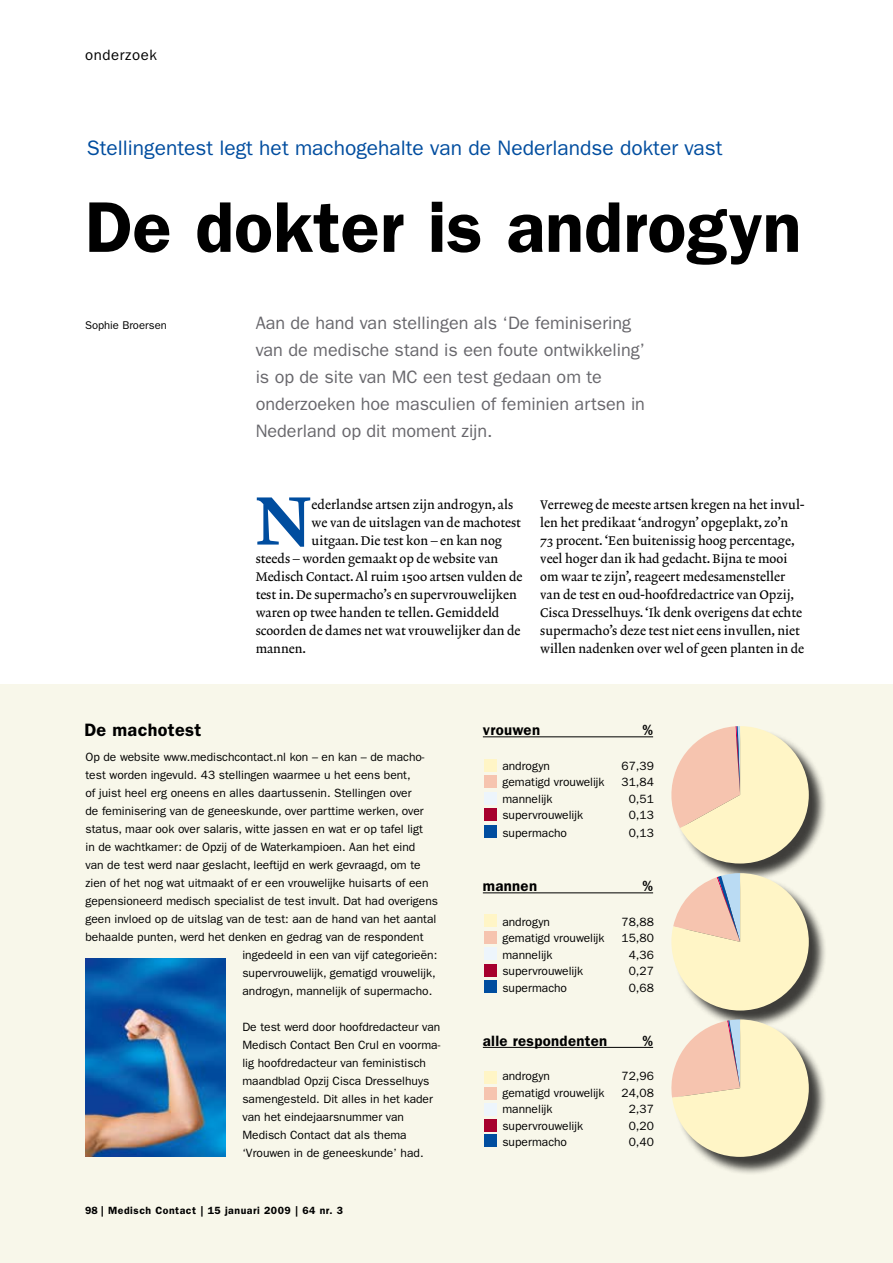
<style>
.page{position:relative;width:893px;height:1263px;background:#fff}
.page>*{position:absolute;margin:0;border:0;box-sizing:border-box;transform-origin:0 0}
.t1{font:600 72px "ITC Franklin Gothic Std";color:#000}
.t2{font:69.45px "Lexicon No 2 Roman D";color:#004d9f}
.t3{font:21px "ITC Franklin Gothic Std";color:#004d9f}
.t4{font:18px/27px "ITC Franklin Gothic Std";color:#68676c}
.t5{font:600 18px "ITC Franklin Gothic Std";letter-spacing:.02em;color:#000}
.t6{font:600 15px "ITC Franklin Gothic Std";letter-spacing:.02em;color:#000}
.t7{font:15px "ITC Franklin Gothic Std";letter-spacing:.04em;color:#000}
.t8{font:12.75px/18px "Lexicon No 2 Roman A";color:#000}
.t9{font:12px/18px "ITC Franklin Gothic Std";color:#000}
.t10{font:11.25px "ITC Franklin Gothic Std";color:#000}
.t11{font:600 10.5px "ITC Franklin Gothic Std";letter-spacing:.05em;color:#000}
</style>
<div class="page">
<div style="left:0;top:685px;width:893px;height:578px;background:#f8f7ea"></div>
<hr style="left:483px;top:736px;width:170px;height:1px;background:#000">
<hr style="left:483px;top:892px;width:170px;height:1px;background:#000">
<hr style="left:483px;top:1047px;width:170px;height:1px;background:#000">
<div style="left:674px;top:728px;width:168px;height:454px;background:#000;opacity:.75"></div>
<svg style="left:671px;top:873px;width:138px;height:137px;background:#eee2c2"></svg>
<svg style="left:671px;top:1019px;width:138px;height:138px;background:#eee0c0"></svg>
<svg style="left:671px;top:726px;width:138px;height:137px;background:#f0debe"></svg>
<div style="left:484px;top:759px;width:12px;height:13px;background:#fff5c6"></div>
<div style="left:484px;top:792px;width:12px;height:13px;background:#edf5fc"></div>
<div style="left:484px;top:775px;width:12px;height:13px;background:#f6c4af"></div>
<div style="left:484px;top:825px;width:12px;height:13px;background:#004d9f"></div>
<div style="left:484px;top:808px;width:12px;height:13px;background:#a7002d"></div>
<div style="left:484px;top:914px;width:12px;height:13px;background:#fff5c6"></div>
<div style="left:484px;top:947px;width:12px;height:13px;background:#edf5fc"></div>
<div style="left:484px;top:931px;width:12px;height:12px;background:#f6c4af"></div>
<div style="left:484px;top:980px;width:12px;height:13px;background:#004d9f"></div>
<div style="left:484px;top:964px;width:12px;height:12px;background:#a7002d"></div>
<div style="left:484px;top:1071px;width:12px;height:13px;background:#fff5c6"></div>
<div style="left:484px;top:1103px;width:12px;height:12px;background:#edf5fc"></div>
<div style="left:484px;top:1087px;width:12px;height:13px;background:#f6c4af"></div>
<div style="left:484px;top:1135px;width:12px;height:12px;background:#004d9f"></div>
<div style="left:484px;top:1119px;width:12px;height:12px;background:#a7002d"></div>
<img style="left:85px;top:959px;width:140px;height:198px">
<p class="t7" style="left:85px;top:46px;width:73px">onderzoek</p>
<h3 class="t3" style="left:87px;top:135px;width:637px">Stellingentest legt het machogehalte van de Nederlandse dokter vast</h3>
<h1 class="t1" style="left:85px;top:185px;width:718px">De dokter is androgyn</h1>
<p class="t10" style="left:85px;top:318px;width:83px">Sophie Broersen</p>
<h3 class="t4" style="left:256px;top:309px;width:391px">Aan de hand van stellingen als ‘De feminisering van de medische stand is een foute ontwikkeling’ is op de site van MC een test gedaan om te onderzoeken hoe masculien of feminien artsen in Nederland op dit moment zijn.</h3>
<h2 class="t2" style="left:256px;top:480px;width:57px">N</h2>
<p class="t8" style="left:312px;top:496px;width:203px">ederlandse artsen zijn androgyn, als</p>
<p class="t8" style="left:312px;top:514px;width:211px">we van de uitslagen van de machotest</p>
<p class="t8" style="left:312px;top:532px;width:192px">uitgaan. Die test kon – en kan nog</p>
<p class="t8" style="left:256px;top:550px;width:244px">steeds – worden gemaakt op de website van</p>
<p class="t8" style="left:256px;top:568px;width:268px">Medisch Contact. Al ruim 1500 artsen vulden de</p>
<p class="t8" style="left:256px;top:586px;width:263px">test in. De supermacho’s en supervrouwelijken</p>
<p class="t8" style="left:256px;top:604px;width:245px">waren op twee handen te tellen. Gemiddeld</p>
<p class="t8" style="left:256px;top:622px;width:266px">scoorden de dames net wat vrouwelijker dan de</p>
<p class="t8" style="left:256px;top:640px;width:52px">mannen.</p>
<p class="t8" style="left:540px;top:496px;width:265px">Verreweg de meeste artsen kregen na het invul&shy;len het predikaat ‘androgyn’ opgeplakt, zo’n 73 procent. ‘Een buitenissig hoog percentage, veel hoger dan ik had gedacht. Bijna te mooi om waar te zijn’, reageert medesamensteller van de test en oud-hoofdredactrice van Opzij, Cisca Dresselhuys. ‘Ik denk overigens dat echte supermacho’s deze test niet eens invullen, niet willen nadenken over wel of geen planten in de</p>
<h3 class="t5" style="left:84px;top:719px;width:118px">De machotest</h3>
<p class="t9" style="left:85px;top:748px;width:341px">Op de website www.medischcontact.nl kon – en kan – de macho-</p>
<p class="t9" style="left:85px;top:766px;width:327px">test worden ingevuld. 43 stellingen waarmee u het eens bent,</p>
<p class="t9" style="left:85px;top:784px;width:328px">of juist heel erg oneens en alles daartussenin. Stellingen over</p>
<p class="t9" style="left:85px;top:802px;width:340px">de feminisering van de geneeskunde, over parttime werken, over</p>
<p class="t9" style="left:85px;top:820px;width:339px">status, maar ook over salaris, witte jassen en wat er op tafel ligt</p>
<p class="t9" style="left:85px;top:838px;width:331px">in de wachtkamer: de Opzij of de Waterkampioen. Aan het eind</p>
<p class="t9" style="left:85px;top:856px;width:337px">van de test werd naar geslacht, leeftijd en werk gevraagd, om te</p>
<p class="t9" style="left:85px;top:874px;width:345px">zien of het nog wat uitmaakt of er een vrouwelijke huisarts of een</p>
<p class="t9" style="left:85px;top:892px;width:354px">gepensioneerd medisch specialist de test invult. Dat had overigens</p>
<p class="t9" style="left:85px;top:910px;width:352px">geen invloed op de uitslag van de test: aan de hand van het aantal</p>
<p class="t9" style="left:85px;top:928px;width:340px">behaalde punten, werd het denken en gedrag van de respondent</p>
<p class="t9" style="left:242px;top:946px;width:196px">ingedeeld in een van vijf categorieën:</p>
<p class="t9" style="left:242px;top:964px;width:195px">supervrouwelijk, gematigd vrouwelijk,</p>
<p class="t9" style="left:242px;top:982px;width:191px">androgyn, mannelijk of supermacho.</p>
<p class="t9" style="left:242px;top:1018px;width:199px">De test werd door hoofdredacteur van Medisch Contact Ben Crul en voorma&shy;lig hoofdredacteur van feministisch maandblad Opzij Cisca Dresselhuys samengesteld. Dit alles in het kader van het eindejaarsnummer van Medisch Contact dat als thema ‘Vrouwen in de geneeskunde’ had.</p>
<p class="t11" style="left:85px;top:1204px;width:259px">98 | Medisch Contact | 15 januari 2009 | 64 nr. 3</p>
<p class="t6" style="left:483px;top:721px;width:59px">vrouwen</p>
<p class="t6" style="left:643px;top:721px;width:12px">%</p>
<p class="t9" style="left:502px;top:757px;width:49px">androgyn</p>
<p class="t9" style="left:621px;top:757px;width:34px">67,39</p>
<p class="t9" style="left:502px;top:773px;width:104px">gematigd vrouwelijk</p>
<p class="t9" style="left:621px;top:773px;width:34px">31,84</p>
<p class="t9" style="left:502px;top:790px;width:52px">mannelijk</p>
<p class="t9" style="left:629px;top:790px;width:27px">0,51</p>
<p class="t9" style="left:502px;top:806px;width:82px">supervrouwelijk</p>
<p class="t9" style="left:629px;top:806px;width:27px">0,13</p>
<p class="t9" style="left:502px;top:824px;width:66px">supermacho</p>
<p class="t9" style="left:629px;top:824px;width:27px">0,13</p>
<p class="t6" style="left:483px;top:877px;width:56px">mannen</p>
<p class="t6" style="left:643px;top:877px;width:12px">%</p>
<p class="t9" style="left:502px;top:913px;width:49px">androgyn</p>
<p class="t9" style="left:621px;top:913px;width:34px">78,88</p>
<p class="t9" style="left:502px;top:929px;width:104px">gematigd vrouwelijk</p>
<p class="t9" style="left:621px;top:929px;width:34px">15,80</p>
<p class="t9" style="left:502px;top:946px;width:52px">mannelijk</p>
<p class="t9" style="left:629px;top:946px;width:27px">4,36</p>
<p class="t9" style="left:502px;top:962px;width:82px">supervrouwelijk</p>
<p class="t9" style="left:629px;top:962px;width:27px">0,27</p>
<p class="t9" style="left:502px;top:979px;width:66px">supermacho</p>
<p class="t9" style="left:629px;top:979px;width:27px">0,68</p>
<p class="t6" style="left:483px;top:1032px;width:126px">alle respondenten</p>
<p class="t6" style="left:643px;top:1032px;width:12px">%</p>
<p class="t9" style="left:502px;top:1067px;width:49px">androgyn</p>
<p class="t9" style="left:621px;top:1067px;width:34px">72,96</p>
<p class="t9" style="left:502px;top:1084px;width:104px">gematigd vrouwelijk</p>
<p class="t9" style="left:621px;top:1084px;width:34px">24,08</p>
<p class="t9" style="left:502px;top:1100px;width:52px">mannelijk</p>
<p class="t9" style="left:629px;top:1100px;width:27px">2,37</p>
<p class="t9" style="left:502px;top:1117px;width:82px">supervrouwelijk</p>
<p class="t9" style="left:629px;top:1117px;width:27px">0,20</p>
<p class="t9" style="left:502px;top:1133px;width:66px">supermacho</p>
<p class="t9" style="left:629px;top:1133px;width:27px">0,40</p>
</div>
